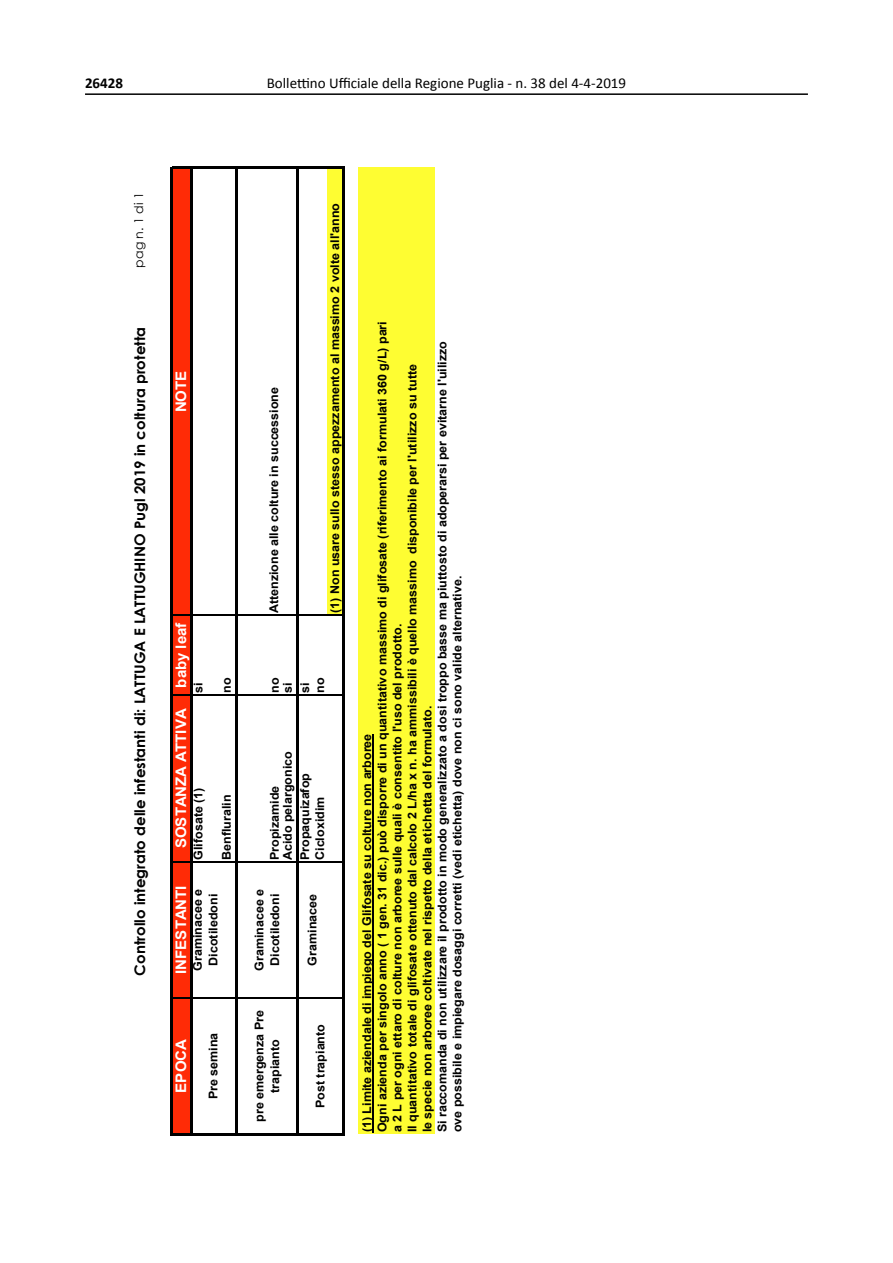
<style>
.page{position:relative;width:893px;height:1263px;background:#fff}
.page>*{position:absolute;margin:0;border:0;box-sizing:border-box;transform-origin:0 0}
.t1{font:15px "Calibri";color:#000}
.t2{font:700 15px "Calibri";color:#000}
.t3{font:700 14.55px "Century Gothic";color:#000}
.t4{font:700 14.55px "Arial";color:#fff}
.t5{font:700 12.15px/15.1px "Arial";color:#000;text-align:center}
.t6{font:12.15px "Century Gothic";color:#000}
</style>
<div class="page">
<hr style="left:85px;top:93px;width:723px;height:2px;background:#000">
<div style="left:172px;top:168px;width:19px;height:966px;background:#ff2b06"></div>
<div style="left:328px;top:168px;width:16px;height:447px;background:#fefd32"></div>
<div style="left:359px;top:168px;width:76px;height:966px;background:#fefd32"></div>
<hr style="left:372px;top:734px;width:2px;height:398px;background:#000">
<svg style="left:173px;top:997px;width:17px;height:1px"></svg>
<svg style="left:173px;top:862px;width:17px;height:1px"></svg>
<svg style="left:173px;top:695px;width:17px;height:1px"></svg>
<svg style="left:173px;top:615px;width:17px;height:1px"></svg>
<hr style="left:192px;top:997px;width:44px;height:1px;background:#000">
<hr style="left:192px;top:862px;width:44px;height:1px;background:#000">
<hr style="left:192px;top:695px;width:44px;height:1px;background:#000">
<hr style="left:192px;top:615px;width:44px;height:1px;background:#000">
<hr style="left:238px;top:997px;width:59px;height:1px;background:#000">
<hr style="left:238px;top:862px;width:59px;height:1px;background:#000">
<hr style="left:238px;top:695px;width:59px;height:1px;background:#000">
<hr style="left:238px;top:615px;width:59px;height:1px;background:#000">
<hr style="left:170px;top:1133px;width:175px;height:3px;background:#000">
<hr style="left:299px;top:997px;width:44px;height:1px;background:#000">
<hr style="left:299px;top:862px;width:44px;height:1px;background:#000">
<hr style="left:299px;top:695px;width:44px;height:1px;background:#000">
<hr style="left:299px;top:615px;width:44px;height:1px;background:#000">
<hr style="left:173px;top:167px;width:172px;height:2px;background:#000">
<hr style="left:170px;top:167px;width:3px;height:966px;background:#000">
<hr style="left:190px;top:167px;width:2px;height:966px;background:#000">
<hr style="left:236px;top:167px;width:2px;height:966px;background:#000">
<hr style="left:297px;top:167px;width:2px;height:966px;background:#000">
<hr style="left:343px;top:167px;width:2px;height:966px;background:#000">
<p class="t2" style="left:85px;top:72px;width:40px">26428</p>
<p class="t1" style="left:267px;top:74px;width:361px">Bollettino Ufficiale della Regione Puglia - n. 38 del 4-4-2019</p>
<p class="t6" style="left:130px;top:268px;width:77px;rotate:-90deg">pag n. 1 di 1</p>
<p class="t3" style="left:129px;top:976px;width:650px;rotate:-90deg">Controllo integrato delle infestanti di: LATTUGA E LATTUGHINO Pugl 2019 in coltura protetta</p>
<p class="t4" style="left:171px;top:412px;width:43px;rotate:-90deg">NOTE</p>
<p class="t4" style="left:171px;top:688px;width:67px;rotate:-90deg">baby leaf</p>
<p class="t5" style="left:191px;top:693px;width:12px;rotate:-90deg">si</p>
<p class="t4" style="left:171px;top:848px;width:141px;rotate:-90deg">SOSTANZA ATTIVA</p>
<p class="t5" style="left:191px;top:860px;width:74px;rotate:-90deg">Glifosate (1)</p>
<p class="t5" style="left:219px;top:693px;width:17px;rotate:-90deg">no</p>
<p class="t5" style="left:219px;top:860px;width:67px;rotate:-90deg">Benfluralin</p>
<p class="t4" style="left:171px;top:974px;width:90px;rotate:-90deg">INFESTANTI</p>
<p class="t5" style="left:190px;top:971px;width:83px;line-height:15.6px;rotate:-90deg">Graminacee e<br>Dicotiledoni</p>
<p class="t4" style="left:171px;top:1092px;width:55px;rotate:-90deg">EPOCA</p>
<p class="t5" style="left:206px;top:1099px;width:68px;rotate:-90deg">Pre semina</p>
<p class="t5" style="left:267px;top:613px;width:227px;rotate:-90deg">Attenzione alle colture in successione</p>
<p class="t5" style="left:328px;top:613px;width:411px;rotate:-90deg">(1) Non usare sullo stesso appezzamento al massimo 2 volte all'anno</p>
<p class="t5" style="left:267px;top:693px;width:17px;rotate:-90deg">no</p>
<p class="t5" style="left:280px;top:693px;width:12px;rotate:-90deg">si</p>
<p class="t5" style="left:298px;top:693px;width:12px;rotate:-90deg">si</p>
<p class="t5" style="left:313px;top:693px;width:17px;rotate:-90deg">no</p>
<p class="t5" style="left:280px;top:860px;width:110px;rotate:-90deg">Acido pelargonico</p>
<p class="t5" style="left:298px;top:860px;width:88px;rotate:-90deg">Propaquizafop</p>
<p class="t5" style="left:267px;top:860px;width:76px;rotate:-90deg">Propizamide</p>
<p class="t5" style="left:313px;top:860px;width:65px;rotate:-90deg">Cicloxidim</p>
<p class="t5" style="left:252px;top:971px;width:83px;line-height:15.6px;rotate:-90deg">Graminacee e<br>Dicotiledoni</p>
<p class="t5" style="left:305px;top:965px;width:73px;rotate:-90deg">Graminacee</p>
<p class="t5" style="left:252px;top:1122px;width:113px;line-height:15.6px;rotate:-90deg">pre emergenza Pre trapianto</p>
<p class="t5" style="left:313px;top:1108px;width:85px;rotate:-90deg">Post trapianto</p>
<p class="t5" style="left:360px;top:1132px;width:813px;text-align:left;rotate:-90deg">(1) Limite aziendale di impiego del Glifosate su colture non arboree<br>Ogni azienda per singolo anno ( 1 gen. 31 dic.) può disporre di un quantitativo massimo di glifosate (riferimento ai formulati 360 g/L) pari a 2 L per ogni ettaro di colture non arboree sulle quali è consentito l'uso del prodotto.<br>Il quantitativo totale di glifosate ottenuto dal calcolo 2 L/ha x n. ha ammissibili è quello massimo disponibile per l'utilizzo su tutte<br>le specie non arboree coltivate nel rispetto della etichetta del formulato.<br>Si raccomanda di non utilizzare il prodotto in modo generalizzato a dosi troppo basse ma piuttosto di adoperarsi per evitarne l'uilizzo ove possibile e impiegare dosaggi corretti (vedi etichetta) dove non ci sono valide alternative.</p>
</div>
